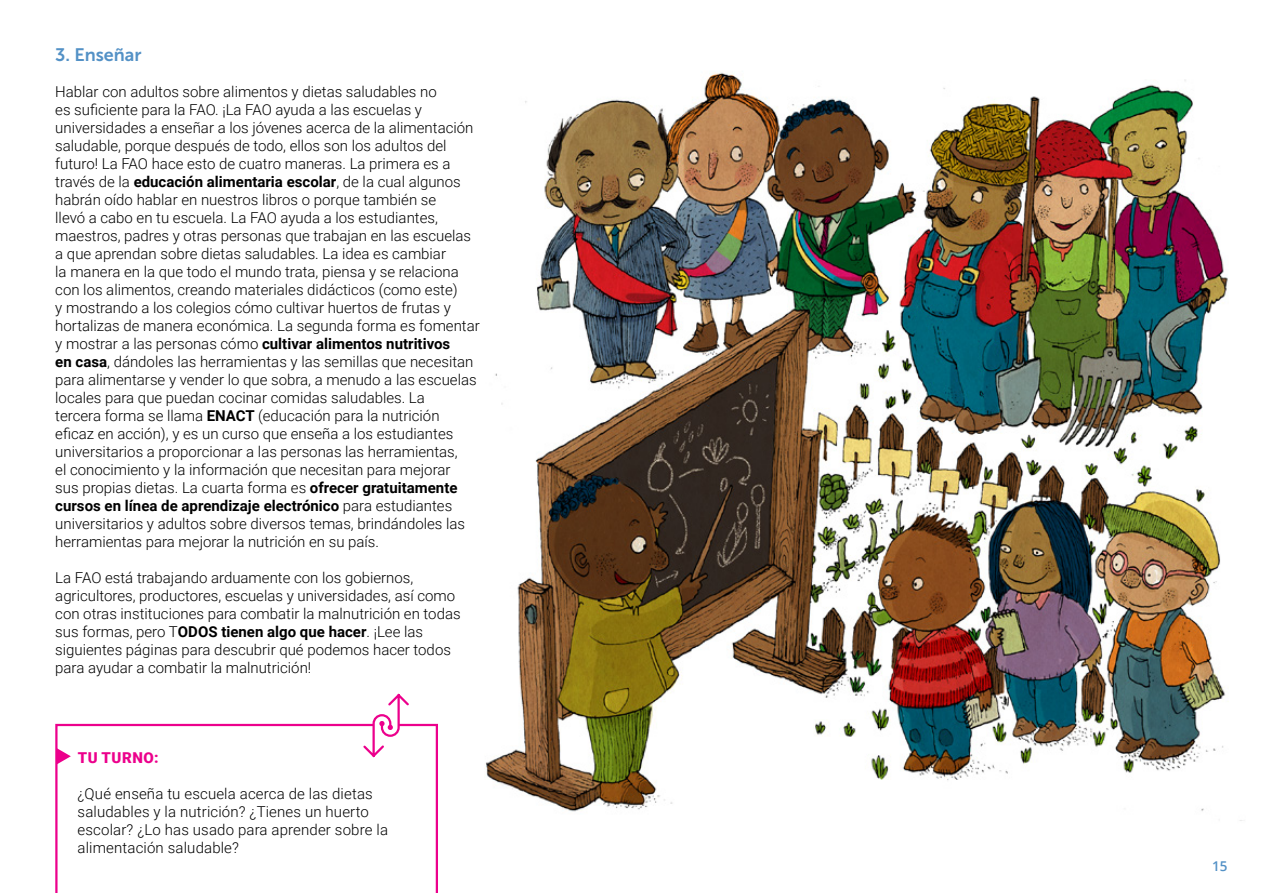
<style>
.page{position:relative;width:1263px;height:893px;background:#fff}
.page>*{position:absolute;margin:0;border:0;box-sizing:border-box;transform-origin:0 0}
.t1{font:18px "Museo Sans 700";letter-spacing:-.005em;color:#5391c6}
.t2{font:300 15px/18px "Roboto";color:#000}
.t3{font:900 15px "Roboto";letter-spacing:.035em;color:#ec008c}
.t4{font:600 13.5px "Open Sans";color:#5391c6}
.s1{font-weight:700}
</style>
<div class="page">
<img style="left:485px;top:72px;width:758px;height:749px">
<svg style="left:55px;top:723px;width:306px;height:170px"></svg>
<svg style="left:361px;top:693px;width:77px;height:200px"></svg>
<p class="t1" style="left:55px;top:44px;width:88px">3. Enseñar</p>
<p class="t2" style="left:55px;top:82px;width:426px">Hablar con adultos sobre alimentos y dietas saludables no<br>es suficiente para la FAO. ¡La FAO ayuda a las escuelas y universidades a enseñar a los jóvenes acerca de la alimentación saludable, porque después de todo, ellos son los adultos del futuro! La FAO hace esto de cuatro maneras. La primera es a través de la <span class="s1">educación alimentaria escolar</span>, de la cual algunos habrán oído hablar en nuestros libros o porque también se<br>llevó a cabo en tu escuela. La FAO ayuda a los estudiantes, maestros, padres y otras personas que trabajan en las escuelas a que aprendan sobre dietas saludables. La idea es cambiar<br>la manera en la que todo el mundo trata, piensa y se relaciona con los alimentos, creando materiales didácticos (como este)<br>y mostrando a los colegios cómo cultivar huertos de frutas y hortalizas de manera económica. La segunda forma es fomentar y mostrar a las personas cómo <span class="s1">cultivar alimentos nutritivos<br>en casa</span>, dándoles las herramientas y las semillas que necesitan para alimentarse y vender lo que sobra, a menudo a las escuelas locales para que puedan cocinar comidas saludables. La<br>tercera forma se llama <span class="s1">ENACT</span> (educación para la nutrición eficaz en acción), y es un curso que enseña a los estudiantes universitarios a proporcionar a las personas las herramientas,<br>el conocimiento y la información que necesitan para mejorar<br>sus propias dietas. La cuarta forma es <span class="s1">ofrecer gratuitamente cursos en línea de aprendizaje electrónico</span> para estudiantes universitarios y adultos sobre diversos temas, brindándoles las herramientas para mejorar la nutrición en su país.</p>
<p class="t2" style="left:55px;top:568px;width:407px">La FAO está trabajando arduamente con los gobiernos, agricultores, productores, escuelas y universidades, así como con otras instituciones para combatir la malnutrición en todas sus formas, pero T<span class="s1">ODOS tienen algo que hacer</span>. ¡Lee las siguientes páginas para descubrir qué podemos hacer todos para ayudar a combatir la malnutrición!</p>
<p class="t3" style="left:78px;top:747px;width:82px">TU TURNO:</p>
<p class="t2" style="left:78px;top:784px;width:312px">¿Qué enseña tu escuela acerca de las dietas saludables y la nutrición? ¿Tienes un huerto escolar? ¿Lo has usado para aprender sobre la alimentación saludable?</p>
<p class="t4" style="left:1212px;top:856px;width:17px">15</p>
</div>
